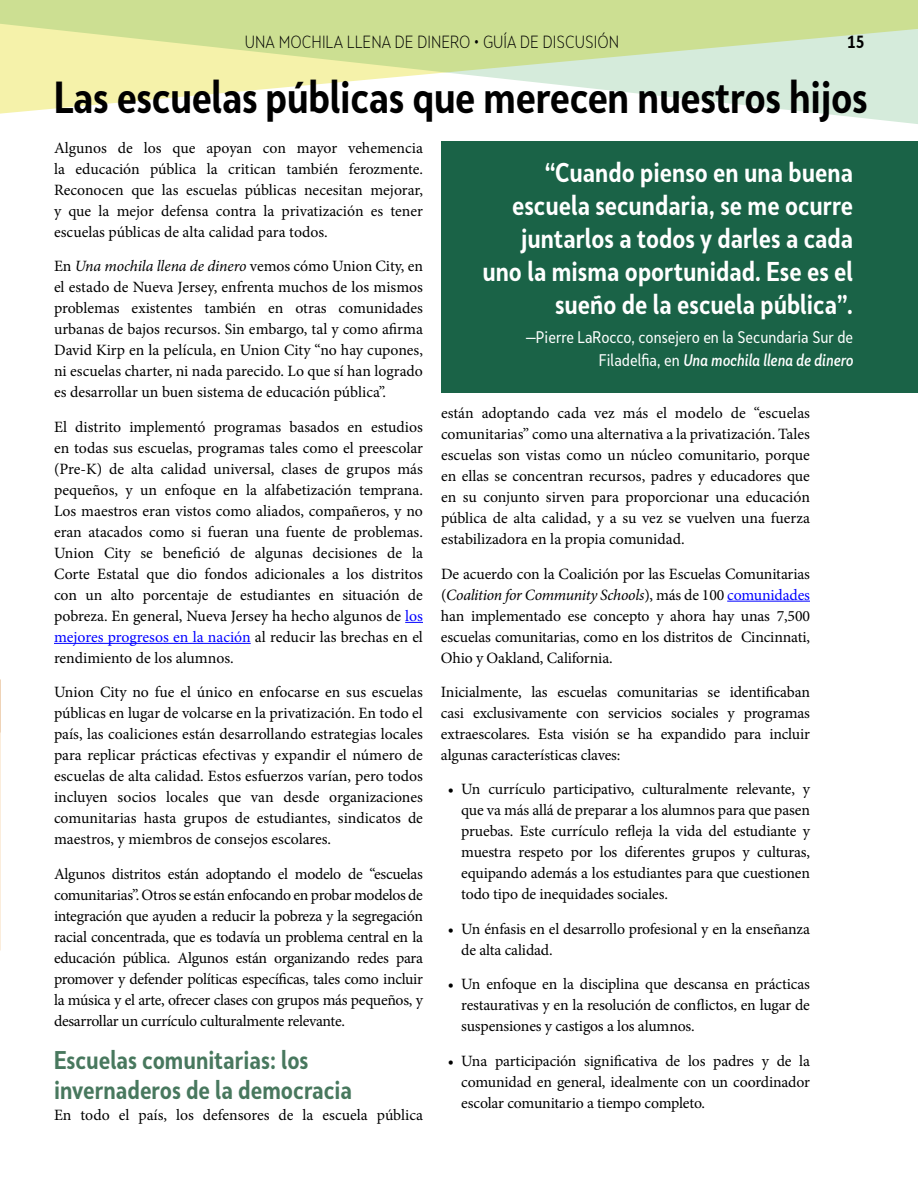
<style>
.page{position:relative;width:918px;height:1188px;background:#fff}
.page>*{position:absolute;margin:0;border:0;box-sizing:border-box;transform-origin:0 0}
.t1{font:700 42px "Skola Sans Cn";letter-spacing:-.01em;color:#000}
.t2{font:700 25.5px/33px "Skola Sans Cn";color:#fff;text-align:right}
.t3{font:700 24px/30px "Skola Sans Cn";color:#48785e}
.t4{font:300 16.5px "Skola Sans Cn";color:#000}
.t5{font:700 16.5px "Skola Sans Cn";color:#000}
.t6{font:15.75px/21px "Minion Pro";letter-spacing:-.01em;color:#000;text-align:justify}
.t7{font:15.75px/22.5px "Skola Sans Cn";color:#fff;text-align:right}
.s1{font-style:italic}
.s2{color:#00f}
.s3{font-weight:500;font-style:italic}
</style>
<div class="page">
<svg style="left:0;top:0;width:918px;height:124px"></svg>
<svg style="left:405px;top:622px;width:18px;height:1px"></svg>
<hr style="left:54px;top:643px;width:197px;height:1px;background:#00f">
<hr style="left:727px;top:601px;width:83px;height:1px;background:#00f">
<div style="left:441px;top:141px;width:477px;height:252px;background:#1a6347"></div>
<p class="t4" style="left:245px;top:32px;width:376px">UNA MOCHILA LLENA DE DINERO • GUÍA DE DISCUSIÓN</p>
<p class="t5" style="left:847px;top:32px;width:19px">15</p>
<h1 class="t1" style="left:54px;top:71px;width:815px">Las escuelas públicas que merecen nuestros hijos</h1>
<p class="t6" style="left:54px;top:137px;width:370px">Algunos de los que apoyan con mayor vehemencia la educación pública la critican también ferozmente.<br>Reconocen que las escuelas públicas necesitan mejorar, y que la mejor defensa contra la privatización es tener escuelas públicas de alta calidad para todos.</p>
<p class="t6" style="left:54px;top:256px;width:371px">En <span class="s1">Una mochila llena de dinero</span> vemos cómo Union City, en el estado de Nueva Jersey, enfrenta muchos de los mismos problemas existentes también en otras comunidades urbanas de bajos recursos. Sin embargo, tal y como afirma David Kirp en la película, en Union City “no hay cupones, ni escuelas charter, ni nada parecido. Lo que sí han logrado es desarrollar un buen sistema de educación pública”.</p>
<p class="t6" style="left:54px;top:416px;width:371px">El distrito implementó programas basados en estudios en todas sus escuelas, programas tales como el preescolar (Pre-K) de alta calidad universal, clases de grupos más pequeños, y un enfoque en la alfabetización temprana.<br>Los maestros eran vistos como aliados, compañeros, y no eran atacados como si fueran una fuente de problemas.<br>Union City se benefició de algunas decisiones de la Corte Estatal que dio fondos adicionales a los distritos con un alto porcentaje de estudiantes en situación de pobreza. En general, Nueva Jersey ha hecho algunos de <span class="s2">los mejores progresos en la nación</span> al reducir las brechas en el rendimiento de los alumnos.</p>
<p class="t6" style="left:54px;top:682px;width:371px">Union City no fue el único en enfocarse en sus escuelas públicas en lugar de volcarse en la privatización. En todo el país, las coaliciones están desarrollando estrategias locales para replicar prácticas efectivas y expandir el número de escuelas de alta calidad. Estos esfuerzos varían, pero todos incluyen socios locales que van desde organizaciones comunitarias hasta grupos de estudiantes, sindicatos de maestros, y miembros de consejos escolares.</p>
<p class="t6" style="left:54px;top:863px;width:371px">Algunos distritos están adoptando el modelo de “escuelas comunitarias”. Otros se están enfocando en probar modelos de integración que ayuden a reducir la pobreza y la segregación racial concentrada, que es todavía un problema central en la educación pública. Algunos están organizando redes para promover y defender políticas específicas, tales como incluir la música y el arte, ofrecer clases con grupos más pequeños, y desarrollar un currículo culturalmente relevante.</p>
<h3 class="t3" style="left:54px;top:1045px;width:300px">Escuelas comunitarias: los invernaderos de la democracia</h3>
<p class="t6" style="left:54px;top:1105px;width:371px">En todo el país, los defensores de la escuela pública</p>
<h2 class="t2" style="left:482px;top:156px;width:372px">“Cuando pienso en una buena escuela secundaria, se me ocurre juntarlos a todos y darles a cada uno la misma oportunidad. Ese es el sueño de la escuela pública”.</h2>
<p class="t7" style="left:526px;top:326px;width:328px">—Pierre LaRocco, consejero en la Secundaria Sur de<br>Filadelfia, en <span class="s3">Una mochila llena de dinero</span></p>
<p class="t6" style="left:441px;top:403px;width:371px">están adoptando cada vez más el modelo de “escuelas comunitarias” como una alternativa a la privatización. Tales escuelas son vistas como un núcleo comunitario, porque en ellas se concentran recursos, padres y educadores que en su conjunto sirven para proporcionar una educación pública de alta calidad, y a su vez se vuelven una fuerza estabilizadora en la propia comunidad.</p>
<p class="t6" style="left:441px;top:563px;width:371px">De acuerdo con la Coalición por las Escuelas Comunitarias (<span class="s1">Coalition for Community Schools</span>), más de 100 <span class="s2">comunidades </span>han implementado ese concepto y ahora hay unas 7,500 escuelas comunitarias, como en los distritos de Cincinnati, Ohio y Oakland, California.</p>
<p class="t6" style="left:441px;top:682px;width:371px">Inicialmente, las escuelas comunitarias se identificaban casi exclusivamente con servicios sociales y programas extraescolares. Esta visión se ha expandido para incluir algunas características claves:</p>
<p class="t6" style="left:461px;top:779px;width:350px;text-indent:-13px">• Un currículo participativo, culturalmente relevante, y que va más allá de preparar a los alumnos para que pasen pruebas. Este currículo refleja la vida del estudiante y muestra respeto por los diferentes grupos y culturas, equipando además a los estudiantes para que cuestionen todo tipo de inequidades sociales.</p>
<p class="t6" style="left:461px;top:918px;width:350px;text-indent:-13px">• Un énfasis en el desarrollo profesional y en la enseñanza de alta calidad.</p>
<p class="t6" style="left:461px;top:974px;width:350px;text-indent:-13px">• Un enfoque en la disciplina que descansa en prácticas restaurativas y en la resolución de conflictos, en lugar de suspensiones y castigos a los alumnos.</p>
<p class="t6" style="left:461px;top:1050px;width:350px;text-indent:-13px">• Una participación significativa de los padres y de la comunidad en general, idealmente con un coordinador escolar comunitario a tiempo completo.</p>
</div>
